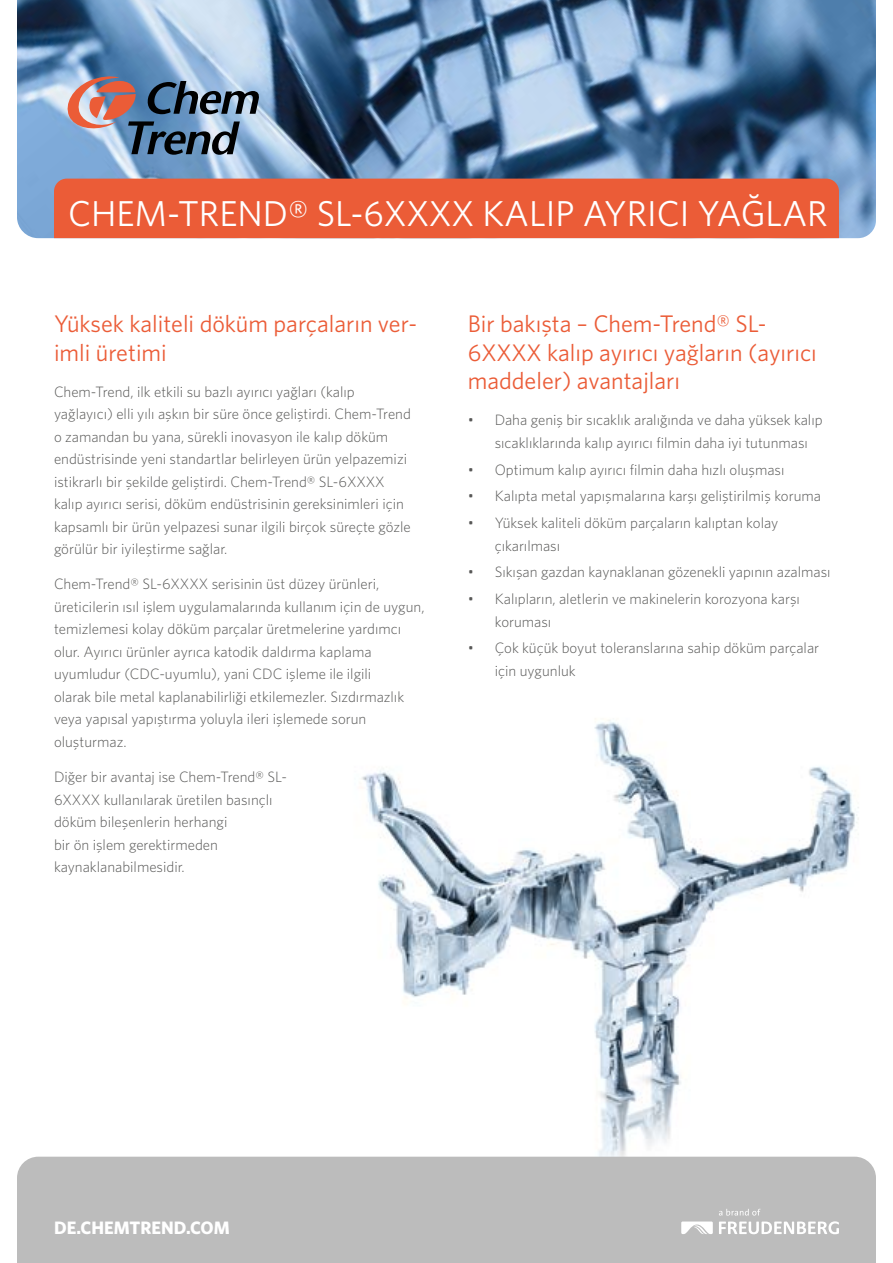
<style>
.page{position:relative;width:893px;height:1263px;background:#fff}
.page>*{position:absolute;margin:0;border:0;box-sizing:border-box;transform-origin:0 0}
.t1{font:36px "Whitney";color:#fff}
.t2{font:24px/28.8px "Whitney";color:#eb5c37}
.t3{font:700 18px "Whitney";color:#fff}
.t4{font:300 15px/22.5px "Whitney";color:#575756}
</style>
<div class="page">
<img style="left:17px;top:0;width:859px;height:238px">
<svg style="left:64px;top:75px;width:196px;height:80px;background:#7d879d"></svg>
<img style="left:259px;top:720px;width:600px;height:437px">
<div style="left:54px;top:179px;width:785px;height:59px;background:#eb5c37"></div>
<div style="left:17px;top:1157px;width:859px;height:106px;background:#bcbcbc"></div>
<svg style="left:719px;top:1221px;width:120px;height:13px"></svg>
<svg style="left:681px;top:1221px;width:32px;height:13px"></svg>
<svg style="left:719px;top:1209px;width:41px;height:6px"></svg>
<h1 class="t1" style="left:68px;top:190px;width:761px">CHEM-TREND® SL-6XXXX KALIP AYRICI YAĞLAR</h1>
<h2 class="t2" style="left:54px;top:308px;width:365px">Yüksek kaliteli döküm parçaların ver&shy;imli üretimi</h2>
<p class="t4" style="left:54px;top:380px;width:358px">Chem-Trend, ilk etkili su bazlı ayırıcı yağları (kalıp yağlayıcı) elli yılı aşkın bir süre önce geliştirdi. Chem-Trend o zamandan bu yana, sürekli inovasyon ile kalıp döküm endüstrisinde yeni standartlar belirleyen ürün yelpazemizi istikrarlı bir şekilde geliştirdi. Chem-Trend® SL-6XXXX kalıp ayırıcı serisi, döküm endüstrisinin gereksinimleri için kapsamlı bir ürün yelpazesi sunar ilgili birçok süreçte gözle görülür bir iyileştirme sağlar.</p>
<p class="t4" style="left:54px;top:572px;width:372px">Chem-Trend® SL-6XXXX serisinin üst düzey ürünleri, üreticilerin ısıl işlem uygulamalarında kullanım için de uygun, temizlemesi kolay döküm parçalar üretmelerine yardımcı olur. Ayırıcı ürünler ayrıca katodik daldırma kaplama uyumludur (CDC-uyumlu), yani CDC işleme ile ilgili<br>olarak bile metal kaplanabilirliği etkilemezler. Sızdırmazlık veya yapısal yapıştırma yoluyla ileri işlemede sorun oluşturmaz.</p>
<p class="t4" style="left:54px;top:765px;width:235px">Diğer bir avantaj ise Chem-Trend® SL-<br>6XXXX kullanılarak üretilen basınçlı döküm bileşenlerin herhangi<br>bir ön işlem gerektirmeden kaynaklanabilmesidir.</p>
<h2 class="t2" style="left:468px;top:308px;width:351px">Bir bakışta – Chem-Trend® SL-<br>6XXXX kalıp ayırıcı yağların (ayırıcı maddeler) avantajları</h2>
<p class="t4" style="left:495px;top:408px;width:329px;text-indent:-27px">• Daha geniş bir sıcaklık aralığında ve daha yüksek kalıp sıcaklıklarında kalıp ayırıcı filmin daha iyi tutunması</p>
<p class="t4" style="left:468px;top:458px;width:318px">• Optimum kalıp ayırıcı filmin daha hızlı oluşması</p>
<p class="t4" style="left:468px;top:484px;width:355px">• Kalıpta metal yapışmalarına karşı geliştirilmiş koruma</p>
<p class="t4" style="left:495px;top:511px;width:285px;text-indent:-27px">• Yüksek kaliteli döküm parçaların kalıptan kolay çıkarılması</p>
<p class="t4" style="left:468px;top:560px;width:364px">• Sıkışan gazdan kaynaklanan gözenekli yapının azalması</p>
<p class="t4" style="left:495px;top:587px;width:307px;text-indent:-27px">• Kalıpların, aletlerin ve makinelerin korozyona karşı koruması</p>
<p class="t4" style="left:495px;top:636px;width:326px;text-indent:-27px">• Çok küçük boyut toleranslarına sahip döküm parçalar için uygunluk</p>
<p class="t3" style="left:54px;top:1216px;width:127px">ChemTrend.com</p>
<p class="t3" style="left:54px;top:1216px;width:177px">DE.CHEMTREND.COM</p>
</div>
